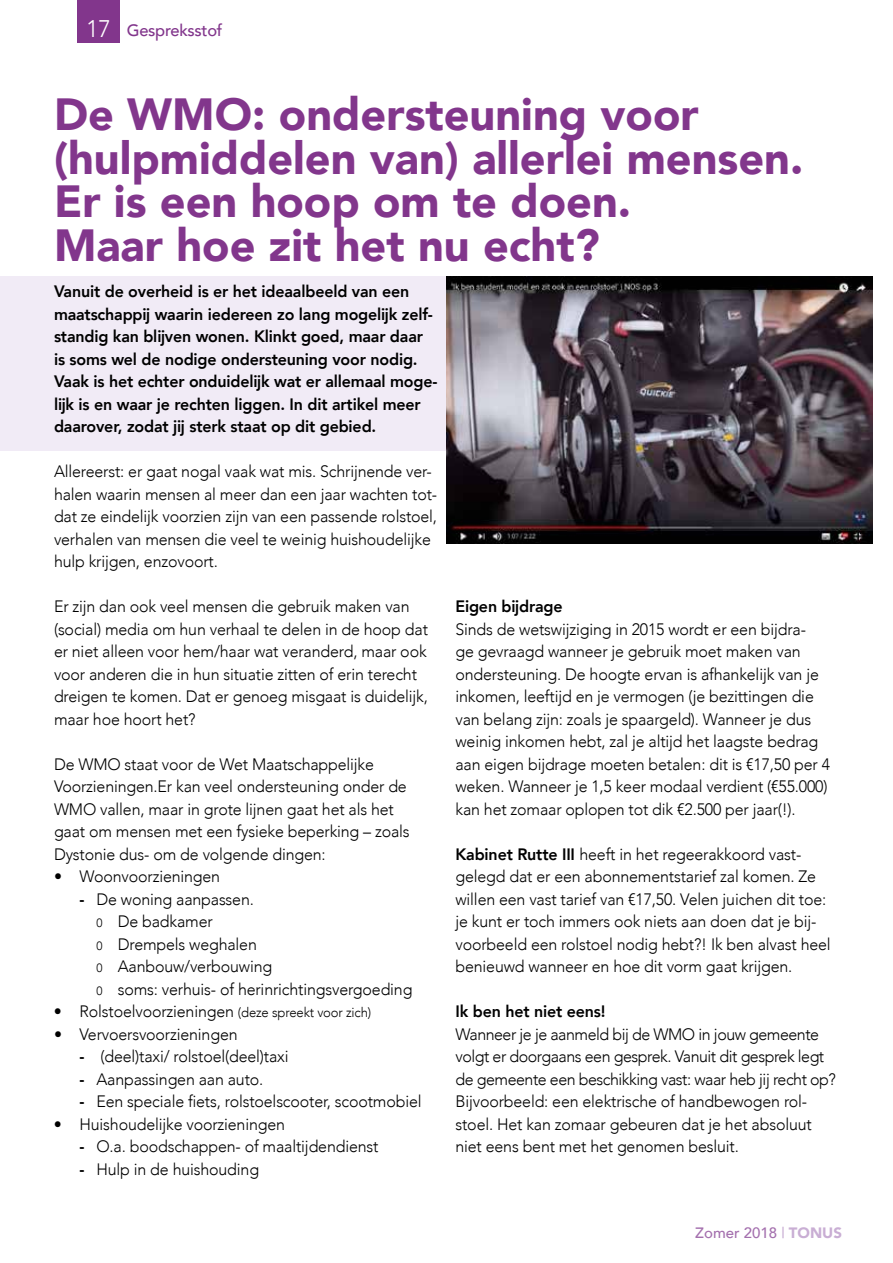
<style>
.page{position:relative;width:893px;height:1263px;background:#fff}
.page>*{position:absolute;margin:0;border:0;box-sizing:border-box;transform-origin:0 0}
.t1{font:900 45px/43.5px "Avenir";color:#82368c}
.t2{font:300 16.5px/22.5px "Avenir";letter-spacing:-.01em;color:#000}
.t3{font:800 16.5px/22.5px "Avenir";letter-spacing:-.01em;color:#000}
.t4{font:300 16.5px/22.5px "Avenir";letter-spacing:-.03em;color:#000}
.t5{font:500 16.5px "Avenir";letter-spacing:-.02em;color:#82368c}
.t6{font:500 15px "Avenir";color:#a470ae}
.s1{font-weight:300;font-size:24px;color:#fff}
.s2{font-weight:800}
.s3{font-size:12px}
.s4{font-size:13.5px}
.s5{color:#c9aed4}
.s6{font-weight:900;color:#c9aed4}
</style>
<div class="page">
<div style="left:77px;top:0;width:43px;height:43px;background:#82368c"></div>
<div style="left:0;top:276px;width:446px;height:175px;background:#f1ebf6"></div>
<img style="left:446px;top:276px;width:426px;height:267px">
<p class="t5" style="left:86px;top:16px;width:138px"><span class="s1">17</span> Gespreksstof</p>
<h1 class="t1" style="left:54px;top:91px;width:751px">De WMO: ondersteuning voor (hulpmiddelen van) allerlei mensen.<br>Er is een hoop om te doen.<br>Maar hoe zit het nu echt?</h1>
<p class="t3" style="left:54px;top:280px;width:385px">Vanuit de overheid is er het ideaalbeeld van een maatschappij waarin iedereen zo lang mogelijk zelf&shy;standig kan blijven wonen. Klinkt goed, maar daar is soms wel de nodige ondersteuning voor nodig.<br>Vaak is het echter onduidelijk wat er allemaal moge&shy;lijk is en waar je rechten liggen. In dit artikel meer daarover, zodat jij sterk staat op dit gebied.</p>
<p class="t2" style="left:54px;top:460px;width:385px">Allereerst: er gaat nogal vaak wat mis. Schrijnende ver&shy;halen waarin mensen al meer dan een jaar wachten tot&shy;dat ze eindelijk voorzien zijn van een passende rolstoel, verhalen van mensen die veel te weinig huishoudelijke hulp krijgen, enzovoort.</p>
<p class="t2" style="left:54px;top:595px;width:376px">Er zijn dan ook veel mensen die gebruik maken van (social) media om hun verhaal te delen in de hoop dat er niet alleen voor hem/haar wat veranderd, maar ook voor anderen die in hun situatie zitten of erin terecht dreigen te komen. Dat er genoeg misgaat is duidelijk, maar hoe hoort het?</p>
<p class="t2" style="left:54px;top:753px;width:357px">De WMO staat voor de Wet Maatschappelijke Voorzieningen.Er kan veel ondersteuning onder de WMO vallen, maar in grote lijnen gaat het als het gaat om mensen met een fysieke beperking – zoals Dystonie dus- om de volgende dingen:</p>
<p class="t2" style="left:54px;top:865px;width:168px">• Woonvoorzieningen</p>
<p class="t2" style="left:97px;top:888px;width:317px;text-indent:-17px"><span class="s2">-</span> De woning aanpassen.<br><span class="s3">0</span> De badkamer<br><span class="s3">0</span> Drempels weghalen<br><span class="s3">0</span> Aanbouw/verbouwing<br><span class="s3">0</span> soms: verhuis- of herinrichtingsvergoeding</p>
<p class="t2" style="left:54px;top:1000px;width:319px">• Rolstoelvoorzieningen <span class="s4">(deze spreekt voor zich)</span></p>
<p class="t2" style="left:54px;top:1023px;width:185px">• Vervoersvoorzieningen</p>
<p class="t2" style="left:79px;top:1045px;width:211px"><span class="s2">-</span> (deel)taxi/ rolstoel(deel)taxi</p>
<p class="t2" style="left:79px;top:1068px;width:185px"><span class="s2">-</span> Aanpassingen aan auto.</p>
<p class="t2" style="left:79px;top:1090px;width:344px"><span class="s2">-</span> Een speciale fiets, rolstoelscooter, scootmobiel</p>
<p class="t2" style="left:54px;top:1113px;width:233px">• Huishoudelijke voorzieningen</p>
<p class="t2" style="left:79px;top:1135px;width:301px"><span class="s2">-</span> O.a. boodschappen- of maaltijdendienst</p>
<p class="t2" style="left:79px;top:1158px;width:181px"><span class="s2">-</span> Hulp in de huishouding</p>
<p class="t3" style="left:455px;top:595px;width:109px">Eigen bijdrage</p>
<p class="t2" style="left:455px;top:618px;width:376px">Sinds de wetswijziging in 2015 wordt er een bijdra-<br>ge gevraagd wanneer je gebruik moet maken van ondersteuning. De hoogte ervan is afhankelijk van je inkomen, leeftijd en je vermogen (je bezittingen die van belang zijn: zoals je spaargeld). Wanneer je dus weinig inkomen hebt, zal je altijd het laagste bedrag aan eigen bijdrage moeten betalen: dit is €17,50 per 4 weken. Wanneer je 1,5 keer modaal verdient (€55.000) kan het zomaar oplopen tot dik €2.500 per jaar(!).</p>
<p class="t2" style="left:455px;top:843px;width:377px"><span class="s2">Kabinet Rutte III</span> heeft in het regeerakkoord vast&shy;gelegd dat er een abonnementstarief zal komen. Ze willen een vast tarief van €17,50. Velen juichen dit toe: je kunt er toch immers ook niets aan doen dat je bij&shy;voorbeeld een rolstoel nodig hebt?! Ik ben alvast heel benieuwd wanneer en hoe dit vorm gaat krijgen.</p>
<p class="t3" style="left:455px;top:1000px;width:152px">Ik ben het niet eens!</p>
<p class="t4" style="left:455px;top:1023px;width:382px">Wanneer je je aanmeld bij de WMO in jouw gemeente volgt er doorgaans een gesprek. Vanuit dit gesprek legt de gemeente een beschikking vast: waar heb jij recht op?<br>Bijvoorbeeld: een elektrische of handbewogen rol&shy;stoel. Het kan zomaar gebeuren dat je het absoluut niet eens bent met het genomen besluit.</p>
<p class="t6" style="left:695px;top:1219px;width:148px">Zomer 2018 <span class="s5">|</span> <span class="s6">TONUS</span></p>
</div>
